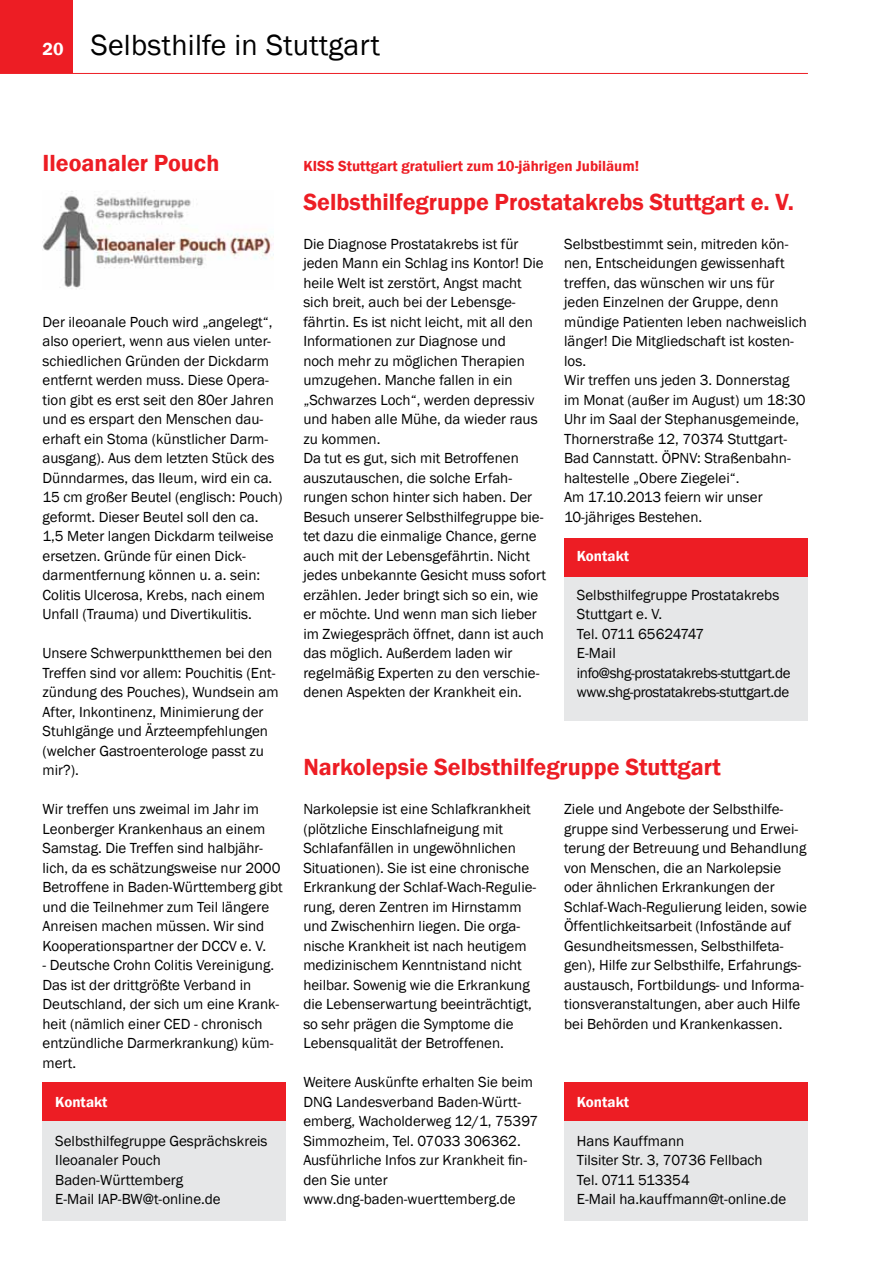
<style>
.page{position:relative;width:893px;height:1263px;background:#fff}
.page>*{position:absolute;margin:0;border:0;box-sizing:border-box;transform-origin:0 0}
.t1{font:30px "Franklin Gothic";letter-spacing:.01em;color:#000}
.t2{font:600 24px "Franklin Gothic";color:#ed1d24}
.t3{font:15px/19.5px "Franklin Gothic";color:#000}
.t4{font:15px/19.5px "Franklin Gothic";letter-spacing:-.025em;color:#000}
.t5{font:600 15px "Franklin Gothic";color:#ed1d24}
.t6{font:600 15px "Franklin Gothic";color:#fff}
.s1{font-weight:600;font-size:18px;color:#fff}
</style>
<div class="page">
<div style="left:0;top:0;width:73px;height:73px;background:#ed1d24"></div>
<hr style="left:0;top:73px;width:808px;height:1px;background:#ed1d24">
<div style="left:564px;top:1108px;width:244px;height:112px;background:#e6e7e8"></div>
<div style="left:564px;top:1082px;width:244px;height:39px;background:#ed1d24"></div>
<div style="left:43px;top:1108px;width:243px;height:112px;background:#e6e7e8"></div>
<div style="left:43px;top:1082px;width:243px;height:38px;background:#ed1d24"></div>
<img style="left:43px;top:191px;width:230px;height:97px">
<div style="left:564px;top:571px;width:244px;height:150px;background:#e6e7e8"></div>
<div style="left:564px;top:538px;width:244px;height:39px;background:#ed1d24"></div>
<h1 class="t1" style="left:43px;top:26px;width:339px"><span class="s1">20</span> Selbsthilfe in Stuttgart</h1>
<h2 class="t2" style="left:43px;top:148px;width:178px">Ileoanaler Pouch</h2>
<p class="t3" style="left:43px;top:312px;width:242px">Der ileoanale Pouch wird „angelegt“, also operiert, wenn aus vielen unter&shy;schiedlichen Gründen der Dickdarm entfernt werden muss. Diese Opera&shy;tion gibt es erst seit den 80er Jahren und es erspart den Menschen dau&shy;erhaft ein Stoma (künstlicher Darm&shy;ausgang). Aus dem letzten Stück des Dünndarmes, das Ileum, wird ein ca.<br>15 cm großer Beutel (englisch: Pouch) geformt. Dieser Beutel soll den ca.<br>1,5 Meter langen Dickdarm teilweise ersetzen. Gründe für einen Dick&shy;darmentfernung können u. a. sein:<br>Colitis Ulcerosa, Krebs, nach einem Unfall (Trauma) und Divertikulitis.</p>
<p class="t3" style="left:43px;top:644px;width:238px">Unsere Schwerpunktthemen bei den<br>Treffen sind vor allem: Pouchitis (Ent&shy;zündung des Pouches), Wundsein am<br>After, Inkontinenz, Minimierung der<br>Stuhlgänge und Ärzteempfehlungen (welcher Gastroenterologe passt zu mir?).</p>
<p class="t3" style="left:43px;top:800px;width:242px">Wir treffen uns zweimal im Jahr im Leonberger Krankenhaus an einem Samstag. Die Treffen sind halbjähr&shy;lich, da es schätzungsweise nur 2000<br>Betroffene in Baden-Württemberg gibt und die Teilnehmer zum Teil längere Anreisen machen müssen. Wir sind Kooperationspartner der DCCV e. V.</p>
<p class="t3" style="left:43px;top:956px;width:238px">- Deutsche Crohn Colitis Vereinigung.<br>Das ist der drittgrößte Verband in<br>Deutschland, der sich um eine Krank&shy;heit (nämlich einer CED - chronisch entzündliche Darmerkrankung) küm&shy;mert.</p>
<p class="t6" style="left:55px;top:1092px;width:54px">Kontakt</p>
<p class="t3" style="left:55px;top:1131px;width:214px">Selbsthilfegruppe Gesprächskreis<br>Ileoanaler Pouch<br>Baden-Württemberg<br>E-Mail IAP-BW@t-online.de</p>
<p class="t5" style="left:303px;top:156px;width:337px">KISS Stuttgart gratuliert zum 10-jährigen Jubiläum!</p>
<h2 class="t2" style="left:303px;top:187px;width:492px">Selbsthilfegruppe Prostatakrebs Stuttgart e. V.</h2>
<p class="t3" style="left:303px;top:234px;width:244px">Die Diagnose Prostatakrebs ist für jeden Mann ein Schlag ins Kontor! Die heile Welt ist zerstört, Angst macht sich breit, auch bei der Lebensge&shy;fährtin. Es ist nicht leicht, mit all den Informationen zur Diagnose und<br>noch mehr zu möglichen Therapien umzugehen. Manche fallen in ein „Schwarzes Loch“, werden depressiv und haben alle Mühe, da wieder raus zu kommen.<br>Da tut es gut, sich mit Betroffenen auszutauschen, die solche Erfah&shy;rungen schon hinter sich haben. Der Besuch unserer Selbsthilfegruppe bie&shy;tet dazu die einmalige Chance, gerne auch mit der Lebensgefährtin. Nicht jedes unbekannte Gesicht muss sofort erzählen. Jeder bringt sich so ein, wie er möchte. Und wenn man sich lieber im Zwiegespräch öffnet, dann ist auch das möglich. Außerdem laden wir regelmäßig Experten zu den verschie&shy;denen Aspekten der Krankheit ein.</p>
<p class="t3" style="left:564px;top:234px;width:244px">Selbstbestimmt sein, mitreden kön&shy;nen, Entscheidungen gewissenhaft treffen, das wünschen wir uns für jeden Einzelnen der Gruppe, denn mündige Patienten leben nachweislich länger! Die Mitgliedschaft ist kosten&shy;los.<br>Wir treffen uns jeden 3. Donnerstag im Monat (außer im August) um 18:30<br>Uhr im Saal der Stephanusgemeinde,<br>Thornerstraße 12, 70374 Stuttgart-<br>Bad Cannstatt. ÖPNV: Straßenbahn&shy;haltestelle „Obere Ziegelei“.<br>Am 17.10.2013 feiern wir unser<br>10-jähriges Bestehen.</p>
<p class="t6" style="left:577px;top:546px;width:54px">Kontakt</p>
<p class="t4" style="left:577px;top:585px;width:215px">Selbsthilfegruppe Prostatakrebs<br>Stuttgart e. V.<br>Tel. 0711 65624747<br>E-Mail info@shg-prostatakrebs-stuttgart.de www.shg-prostatakrebs-stuttgart.de</p>
<h2 class="t2" style="left:303px;top:752px;width:419px">Narkolepsie Selbsthilfegruppe Stuttgart</h2>
<p class="t3" style="left:303px;top:800px;width:234px">Narkolepsie ist eine Schlafkrankheit (plötzliche Einschlafneigung mit Schlafanfällen in ungewöhnlichen Situationen). Sie ist eine chronische Erkrankung der Schlaf-Wach-Regulie&shy;rung, deren Zentren im Hirnstamm und Zwischenhirn liegen. Die orga&shy;nische Krankheit ist nach heutigem medizinischem Kenntnistand nicht heilbar. Sowenig wie die Erkrankung die Lebenserwartung beeinträchtigt, so sehr prägen die Symptome die Lebensqualität der Betroffenen.</p>
<p class="t3" style="left:303px;top:1073px;width:236px">Weitere Auskünfte erhalten Sie beim<br>DNG Landesverband Baden-Württ&shy;emberg, Wacholderweg 12/1, 75397<br>Simmozheim, Tel. 07033 306362.<br>Ausführliche Infos zur Krankheit fin&shy;den Sie unter www.dng-baden-wuerttemberg.de</p>
<p class="t3" style="left:564px;top:800px;width:244px">Ziele und Angebote der Selbsthilfe&shy;gruppe sind Verbesserung und Erwei&shy;terung der Betreuung und Behandlung von Menschen, die an Narkolepsie oder ähnlichen Erkrankungen der Schlaf-Wach-Regulierung leiden, sowie Öffentlichkeitsarbeit (Infostände auf Gesundheitsmessen, Selbsthilfeta&shy;gen), Hilfe zur Selbsthilfe, Erfahrungs&shy;austausch, Fortbildungs- und Informa&shy;tionsveranstaltungen, aber auch Hilfe bei Behörden und Krankenkassen.</p>
<p class="t6" style="left:577px;top:1092px;width:54px">Kontakt</p>
<p class="t3" style="left:577px;top:1131px;width:211px">Hans Kauffmann<br>Tilsiter Str. 3, 70736 Fellbach<br>Tel. 0711 513354<br>E-Mail ha.kauffmann@t-online.de</p>
</div>
